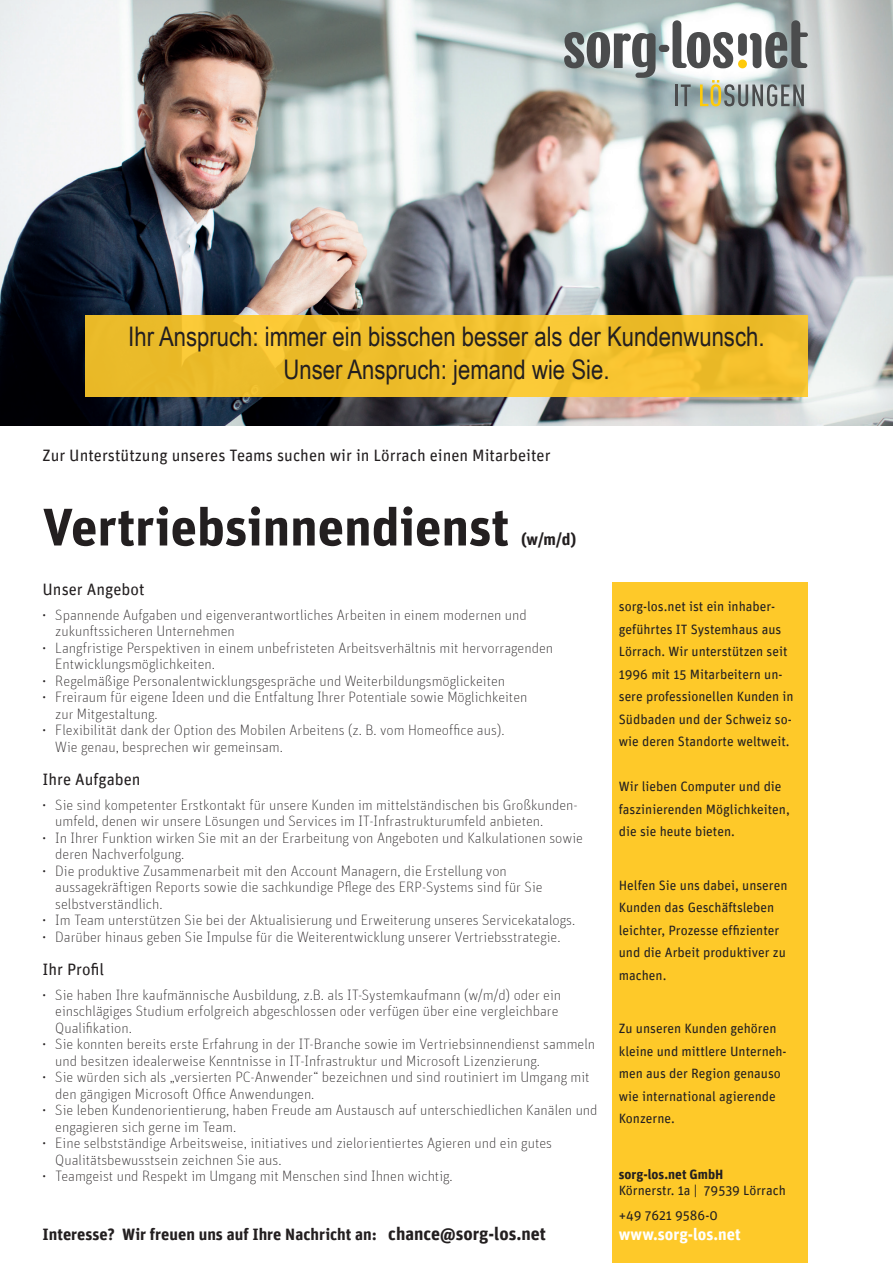
<style>
.page{position:relative;width:893px;height:1263px;background:#fff}
.page>*{position:absolute;margin:0;border:0;box-sizing:border-box;transform-origin:0 0}
.Headline{font:700 52.8px "Unit";color:#231f20}
.t1{font:27px "Arial Narrow";color:#231f20}
.copy{font:16.5px "Unit";color:#231f20}
.Subheadline{font:700 16.5px "Unit";color:#231f20}
.Subheadline-2{font:16.5px "Unit";color:#231f20}
.t2{font:700 16.5px "Unit";color:#fff}
.Headline-2{font:700 16.5px "Unit";color:#231f20}
.bullets{font:100 15px/16.5px "Unit";color:#231f20}
.t3{font:13.5px/22.5px "Unit";color:#231f20}
.s1{font-size:18px}
.s2{font-weight:700}
</style>
<div class="page">
<img style="left:0;top:0;width:893px;height:425px">
<div style="left:85px;top:315px;width:723px;height:81px;background:linear-gradient(to bottom,#f0c02e,#f0be2c)"></div>
<div style="left:612px;top:583px;width:196px;height:680px;background:#fec929"></div>
<div style="left:659px;top:45px;width:10px;height:7px;background:#4b4c4d;border-radius:4px"></div>
<svg style="left:564px;top:32px;width:91px;height:46px;background:#8f9494"></svg>
<svg style="left:673px;top:20px;width:135px;height:48px"></svg>
<hr style="left:675px;top:85px;width:3px;height:21px;background:#4b4c4d">
<svg style="left:681px;top:85px;width:10px;height:21px"></svg>
<svg style="left:700px;top:80px;width:104px;height:26px;background:#9da395"></svg>
<p class="t1" style="left:128px;top:317px;width:638px">Ihr Anspruch: immer ein bisschen besser als der Kundenwunsch.</p>
<p class="t1" style="left:283px;top:350px;width:328px">Unser Anspruch: jemand wie Sie.</p>
<p class="copy" style="left:43px;top:445px;width:510px">Zur Unterstützung unseres Teams suchen wir in Lörrach einen Mitarbeiter</p>
<p class="Headline" style="left:43px;top:495px;width:468px">Vertriebsinnendienst</p>
<p class="Headline-2" style="left:521px;top:530px;width:57px">(w/m/d)</p>
<p class="copy" style="left:43px;top:579px;width:103px">Unser Angebot</p>
<p class="bullets" style="left:43px;top:606px;width:486px">• Spannende Aufgaben und eigenverantwortliches Arbeiten in einem modernen und</p>
<p class="bullets" style="left:55px;top:623px;width:181px">zukunftssicheren Unternehmen</p>
<p class="bullets" style="left:43px;top:639px;width:512px">• Langfristige Perspektiven in einem unbefristeten Arbeitsverhältnis mit hervorragenden</p>
<p class="bullets" style="left:55px;top:656px;width:161px">Entwicklungsmöglichkeiten.</p>
<p class="bullets" style="left:43px;top:672px;width:464px">• Regelmäßige Personalentwicklungsgespräche und Weiterbildungsmöglickeiten</p>
<p class="bullets" style="left:43px;top:689px;width:486px">• Freiraum für eigene Ideen und die Entfaltung Ihrer Potentiale sowie Möglichkeiten</p>
<p class="bullets" style="left:55px;top:705px;width:104px">zur Mitgestaltung.</p>
<p class="bullets" style="left:43px;top:722px;width:463px">• Flexibilität dank der Option des Mobilen Arbeitens (z. B. vom Homeoffice aus).</p>
<p class="bullets" style="left:55px;top:738px;width:229px">Wie genau, besprechen wir gemeinsam.</p>
<p class="Subheadline-2" style="left:43px;top:769px;width:100px">Ihre Aufgaben</p>
<p class="bullets" style="left:55px;top:796px;width:524px;text-indent:-13px">• Sie sind kompetenter Erstkontakt für unsere Kunden im mittelständischen bis Großkunden&shy;umfeld, denen wir unsere Lösungen und Services im IT-Infrastrukturumfeld anbieten.</p>
<p class="bullets" style="left:55px;top:829px;width:529px;text-indent:-13px">• In Ihrer Funktion wirken Sie mit an der Erarbeitung von Angeboten und Kalkulationen sowie deren Nachverfolgung.</p>
<p class="bullets" style="left:43px;top:862px;width:466px">• Die produktive Zusammenarbeit mit den Account Managern, die Erstellung von</p>
<p class="bullets" style="left:55px;top:879px;width:489px">aussagekräftigen Reports sowie die sachkundige Pflege des ERP-Systems sind für Sie</p>
<p class="bullets" style="left:55px;top:895px;width:109px">selbstverständlich.</p>
<p class="bullets" style="left:43px;top:912px;width:534px">• Im Team unterstützen Sie bei der Aktualisierung und Erweiterung unseres Servicekatalogs.</p>
<p class="bullets" style="left:43px;top:928px;width:520px">• Darüber hinaus geben Sie Impulse für die Weiterentwicklung unserer Vertriebsstrategie.</p>
<p class="Subheadline-2" style="left:43px;top:959px;width:63px">Ihr Profil</p>
<p class="bullets" style="left:43px;top:986px;width:520px">• Sie haben Ihre kaufmännische Ausbildung, z.B. als IT-Systemkaufmann (w/m/d) oder ein</p>
<p class="bullets" style="left:55px;top:1003px;width:505px">einschlägiges Studium erfolgreich abgeschlossen oder verfügen über eine vergleichbare</p>
<p class="bullets" style="left:55px;top:1019px;width:78px">Qualifikation.</p>
<p class="bullets" style="left:55px;top:1036px;width:541px;text-indent:-13px">• Sie konnten bereits erste Erfahrung in der IT-Branche sowie im Vertriebsinnendienst sammeln und besitzen idealerweise Kenntnisse in IT-Infrastruktur und Microsoft Lizenzierung.</p>
<p class="bullets" style="left:55px;top:1069px;width:536px;text-indent:-13px">• Sie würden sich als „versierten PC-Anwender“ bezeichnen und sind routiniert im Umgang mit den gängigen Microsoft Office Anwendungen.</p>
<p class="bullets" style="left:55px;top:1102px;width:544px;text-indent:-13px">• Sie leben Kundenorientierung, haben Freude am Austausch auf unterschiedlichen Kanälen und engagieren sich gerne im Team.</p>
<p class="bullets" style="left:43px;top:1135px;width:511px">• Eine selbstständige Arbeitsweise, initiatives und zielorientiertes Agieren und ein gutes</p>
<p class="bullets" style="left:55px;top:1151px;width:228px">Qualitätsbewusstsein zeichnen Sie aus.</p>
<p class="bullets" style="left:43px;top:1168px;width:412px">• Teamgeist und Respekt im Umgang mit Menschen sind Ihnen wichtig.</p>
<p class="Subheadline" style="left:43px;top:1224px;width:505px">Interesse? Wir freuen uns auf Ihre Nachricht an: <span class="s1">chance@sorg-los.net</span></p>
<p class="t3" style="left:619px;top:595px;width:176px">sorg-los.net ist ein inhaber&shy;geführtes IT Systemhaus aus<br>Lörrach. Wir unterstützen seit<br>1996 mit 15 Mitarbeitern un&shy;sere professionellen Kunden in<br>Südbaden und der Schweiz so&shy;wie deren Standorte weltweit.</p>
<p class="t3" style="left:619px;top:775px;width:172px">Wir lieben Computer und die faszinierenden Möglichkeiten, die sie heute bieten.</p>
<p class="t3" style="left:619px;top:874px;width:170px">Helfen Sie uns dabei, unseren<br>Kunden das Geschäftsleben leichter, Prozesse effizienter und die Arbeit produktiver zu machen.</p>
<p class="t3" style="left:619px;top:1017px;width:169px">Zu unseren Kunden gehören kleine und mittlere Unterneh&shy;men aus der Region genauso wie international agierende<br>Konzerne.</p>
<p class="t3" style="left:619px;top:1166px;width:169px;line-height:16.2px"><span class="s2">sorg-los.net GmbH<br></span>Körnerstr. 1a | 79539 Lörrach</p>
<p class="t3" style="left:619px;top:1204px;width:101px">+49 7621 9586-0</p>
<p class="t2" style="left:619px;top:1224px;width:123px">www.sorg-los.net</p>
</div>
